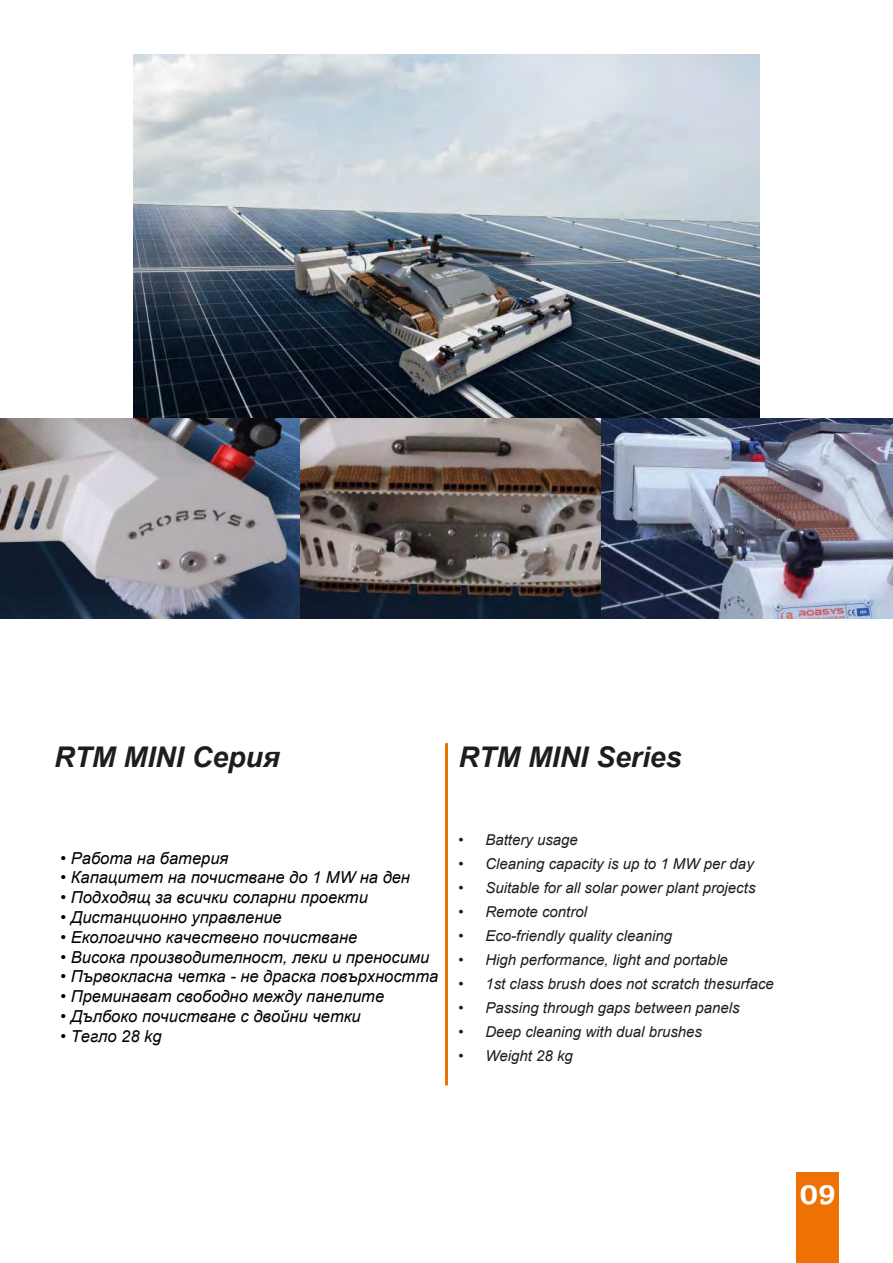
<style>
.page{position:relative;width:893px;height:1263px;background:#fff}
.page>*{position:absolute;margin:0;border:0;box-sizing:border-box;transform-origin:0 0}
.t1{font:italic 700 28.5px "Arial";color:#1d1d1b}
.t2{font:700 28.5px "Bandera Pro";color:#fff}
.t3{font:italic 16.5px "Arial";color:#000}
.t4{font:italic 15px "Arial";color:#1d1d1b}
</style>
<div class="page">
<div style="left:796px;top:1172px;width:43px;height:91px;background:#ee7203"></div>
<hr style="left:445px;top:743px;width:3px;height:342px;background:#ee7203">
<img style="left:134px;top:54px;width:625px;height:364px">
<img style="left:0;top:418px;width:893px;height:200px">
<h1 class="t1" style="left:54px;top:738px;width:227px">RTM MINI Серия</h1>
<h1 class="t1" style="left:458px;top:738px;width:225px">RTM MINI Series</h1>
<p class="t3" style="left:60px;top:847px;width:169px">• Работа на батерия</p>
<p class="t3" style="left:60px;top:867px;width:351px">• Капацитет на почистване до 1 MW на ден</p>
<p class="t3" style="left:60px;top:887px;width:309px">• Подходящ за всички соларни проекти</p>
<p class="t3" style="left:60px;top:906px;width:223px">• Дистанционно управление</p>
<p class="t3" style="left:60px;top:926px;width:298px">• Екологично качествено почистване</p>
<p class="t3" style="left:60px;top:946px;width:370px">• Висока производителност, леки и преносими</p>
<p class="t3" style="left:60px;top:966px;width:379px">• Първокласна четка - не драска повърхността</p>
<p class="t3" style="left:60px;top:986px;width:325px">• Преминават свободно между панелите</p>
<p class="t3" style="left:60px;top:1005px;width:302px">• Дълбоко почистване с двойни четки</p>
<p class="t3" style="left:60px;top:1025px;width:103px">• Тегло 28 kg</p>
<p class="t4" style="left:458px;top:830px;width:121px">• Battery usage</p>
<p class="t4" style="left:458px;top:854px;width:297px">• Cleaning capacity is up to 1 MW per day</p>
<p class="t4" style="left:458px;top:878px;width:299px">• Suitable for all solar power plant projects</p>
<p class="t4" style="left:458px;top:902px;width:130px">• Remote control</p>
<p class="t4" style="left:458px;top:926px;width:215px">• Eco-friendly quality cleaning</p>
<p class="t4" style="left:458px;top:950px;width:271px">• High performance, light and portable</p>
<p class="t4" style="left:458px;top:974px;width:317px">• 1st class brush does not scratch thesurface</p>
<p class="t4" style="left:458px;top:998px;width:283px">• Passing through gaps between panels</p>
<p class="t4" style="left:458px;top:1022px;width:245px">• Deep cleaning with dual brushes</p>
<p class="t4" style="left:458px;top:1046px;width:116px">• Weight 28 kg</p>
<h1 class="t2" style="left:800px;top:1176px;width:38px">09</h1>
</div>
